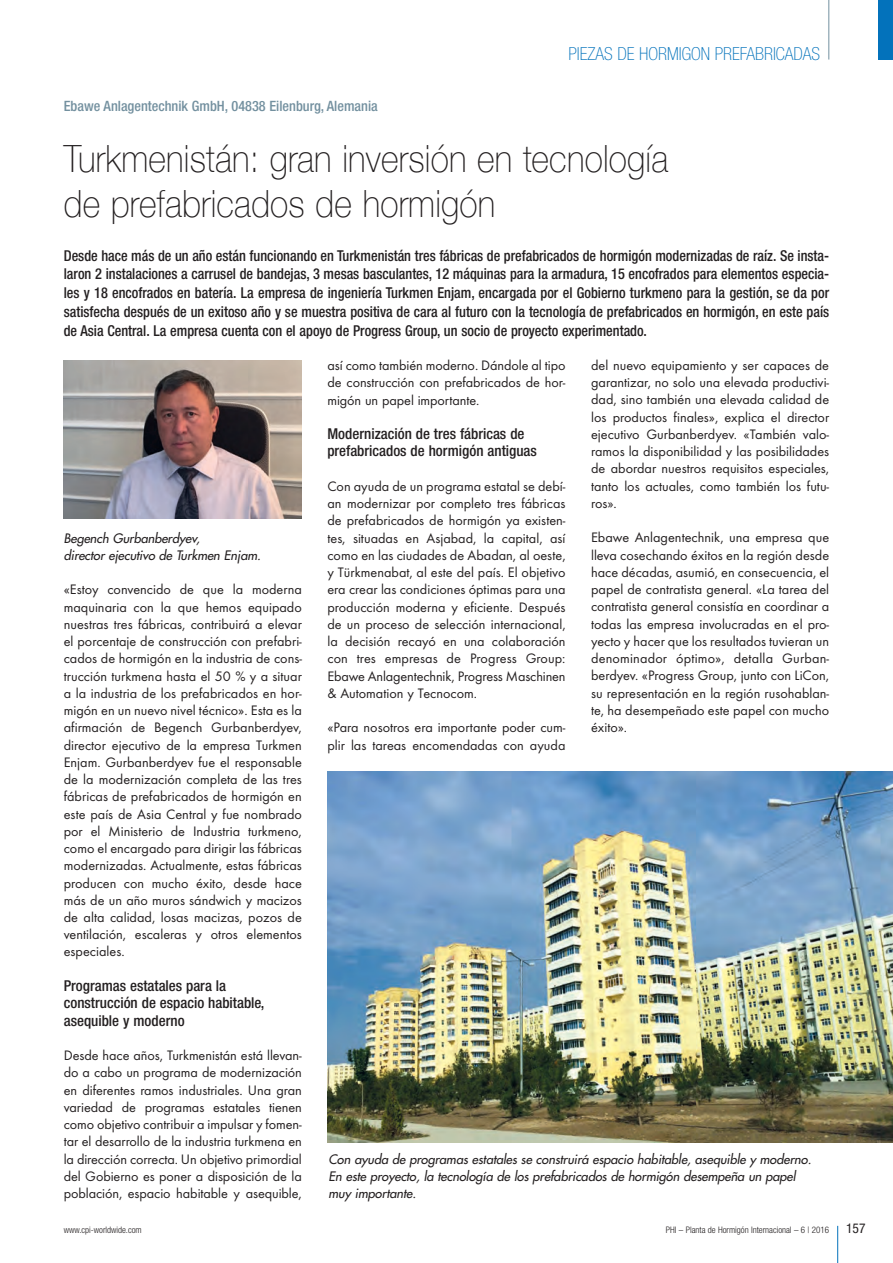
<style>
.page{position:relative;width:893px;height:1263px;background:#fff}
.page>*{position:absolute;margin:0;border:0;box-sizing:border-box;transform-origin:0 0}
.t1{font:100 37.5px/45px "Helvetica Neue";letter-spacing:.005em;color:#231f20;scale:.9 1}
.t2{font:100 condensed 18px "Helvetica Neue";color:#0372bb}
.t3{font:500 condensed 15px/18.8px "Helvetica Neue";color:#231f20;text-align:justify;scale:.95 1}
.t4{font:500 condensed 15px/17.2px "Helvetica Neue";color:#231f20}
.t5{font:14.25px/17.2px "Futura T";color:#231f20;text-align:justify}
.t6{font:500 condensed 14.25px "Helvetica Neue";color:#73909f}
.t7{font:condensed 13.5px "Helvetica Neue";color:#231f20}
.t8{font:italic 12.75px/17.2px "Futura";letter-spacing:-.005em;color:#231f20}
.t9{font:300 condensed 9px "Helvetica Neue";color:#231f20}
</style>
<div class="page">
<hr style="left:837px;top:1226px;width:1px;height:37px;background:#0372bb">
<hr style="left:828px;top:0;width:1px;height:60px;background:#73909f">
<div style="left:878px;top:0;width:15px;height:60px;background:#0372bb"></div>
<img style="left:64px;top:361px;width:238px;height:158px">
<img style="left:327px;top:772px;width:566px;height:370px">
<p class="t6" style="left:64px;top:101px;width:315px">Ebawe Anlagentechnik GmbH, 04838 Eilenburg, Alemania</p>
<p class="t2" style="left:568px;top:43px;width:253px">PIEZAS DE HORMIGON PREFABRICADAS</p>
<h1 class="t1" style="left:64px;top:136px;width:673px">Turkmenistán: gran inversión en tecnología de prefabricados de hormigón</h1>
<p class="t3" style="left:64px;top:247px;width:807px">Desde hace más de un año están funcionando en Turkmenistán tres fábricas de prefabricados de hormigón modernizadas de raíz. Se insta&shy;laron 2 instalaciones a carrusel de bandejas, 3 mesas basculantes, 12 máquinas para la armadura, 15 encofrados para elementos especia&shy;les y 18 encofrados en batería. La empresa de ingeniería Turkmen Enjam, encargada por el Gobierno turkmeno para la gestión, se da por satisfecha después de un exitoso año y se muestra positiva de cara al futuro con la tecnología de prefabricados en hormigón, en este país de Asia Central. La empresa cuenta con el apoyo de Progress Group, un socio de proyecto experimentado.</p>
<p class="t8" style="left:64px;top:529px;width:201px">Begench Gurbanberdyev,<br>director ejecutivo de Turkmen Enjam.</p>
<p class="t5" style="left:64px;top:581px;width:240px">«Estoy convencido de que la moderna maquinaria con la que hemos equipado nuestras tres fábricas, contribuirá a elevar el porcentaje de construcción con prefabri&shy;cados de hormigón en la industria de cons&shy;trucción turkmena hasta el 50 % y a situar a la industria de los prefabricados en hor&shy;migón en un nuevo nivel técnico». Esta es la afirmación de Begench Gurbanberdyev, director ejecutivo de la empresa Turkmen Enjam. Gurbanberdyev fue el responsable de la modernización completa de las tres fábricas de prefabricados de hormigón en este país de Asia Central y fue nombrado por el Ministerio de Industria turkmeno, como el encargado para dirigir las fábricas modernizadas. Actualmente, estas fábricas producen con mucho éxito, desde hace más de un año muros sándwich y macizos de alta calidad, losas macizas, pozos de ventilación, escaleras y otros elementos especiales.</p>
<p class="t4" style="left:64px;top:978px;width:202px">Programas estatales para la construcción de espacio habitable, asequible y moderno</p>
<p class="t5" style="left:64px;top:1047px;width:240px">Desde hace años, Turkmenistán está llevan&shy;do a cabo un programa de modernización en diferentes ramos industriales. Una gran variedad de programas estatales tienen como objetivo contribuir a impulsar y fomen&shy;tar el desarrollo de la industria turkmena en la dirección correcta. Un objetivo primordial del Gobierno es poner a disposición de la población, espacio habitable y asequible,</p>
<p class="t5" style="left:327px;top:356px;width:240px">así como también moderno. Dándole al tipo de construcción con prefabricados de hor&shy;migón un papel importante.</p>
<p class="t4" style="left:327px;top:426px;width:211px">Modernización de tres fábricas de prefabricados de hormigón antiguas</p>
<p class="t5" style="left:327px;top:477px;width:240px">Con ayuda de un programa estatal se debí&shy;an modernizar por completo tres fábricas de prefabricados de hormigón ya existen&shy;tes, situadas en Asjabad, la capital, así como en las ciudades de Abadan, al oeste, y Türkmenabat, al este del país. El objetivo era crear las condiciones óptimas para una producción moderna y eficiente. Después de un proceso de selección internacional, la decisión recayó en una colaboración con tres empresas de Progress Group:<br>Ebawe Anlagentechnik, Progress Maschinen &amp; Automation y Tecnocom.</p>
<p class="t5" style="left:327px;top:719px;width:240px">«Para nosotros era importante poder cum&shy;plir las tareas encomendadas con ayuda</p>
<p class="t5" style="left:591px;top:356px;width:240px">del nuevo equipamiento y ser capaces de garantizar, no solo una elevada productivi&shy;dad, sino también una elevada calidad de los productos finales», explica el director ejecutivo Gurbanberdyev. «También valo&shy;ramos la disponibilidad y las posibilidades de abordar nuestros requisitos especiales, tanto los actuales, como también los futu&shy;ros».</p>
<p class="t5" style="left:591px;top:529px;width:240px">Ebawe Anlagentechnik, una empresa que lleva cosechando éxitos en la región desde hace décadas, asumió, en consecuencia, el papel de contratista general. «La tarea del contratista general consistía en coordinar a todas las empresa involucradas en el pro&shy;yecto y hacer que los resultados tuvieran un denominador óptimo», detalla Gurban - berdyev. «Progress Group, junto con LiCon, su representación en la región rusohablan&shy;te, ha desempeñado este papel con mucho éxito».</p>
<p class="t8" style="left:329px;top:1150px;width:487px">Con ayuda de programas estatales se construirá espacio habitable, asequible y moderno.<br>En este proyecto, la tecnología de los prefabricados de hormigón desempeña un papel muy importante.</p>
<p class="t9" style="left:64px;top:1224px;width:79px">www.cpi-worldwide.com</p>
<p class="t9" style="left:666px;top:1224px;width:165px">PHI – Planta de Hormigón Internacional – 6 | 2016</p>
<p class="t7" style="left:846px;top:1223px;width:21px">157</p>
</div>
